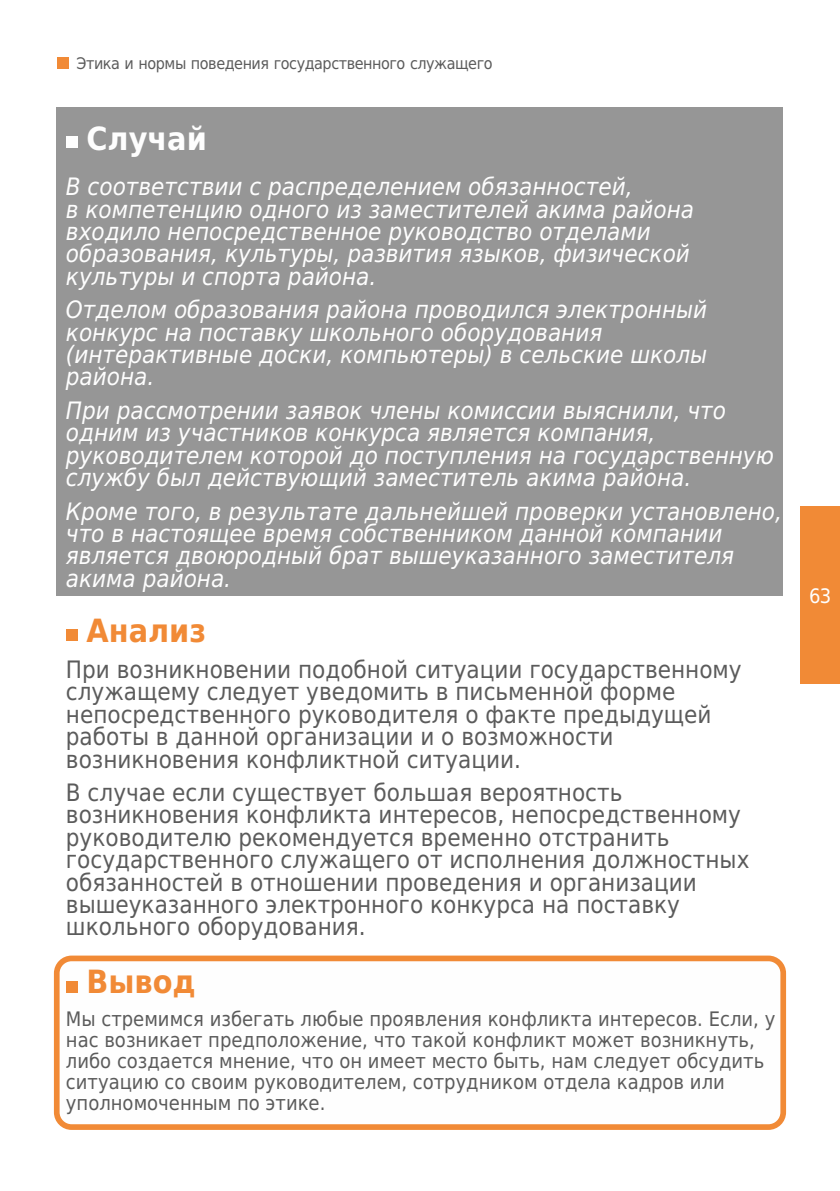
<style>
.page{position:relative;width:840px;height:1191px;background:#fff}
.page>*{position:absolute;margin:0;border:0;box-sizing:border-box;transform-origin:0 0}
.t1{font:700 32px "DejaVu Sans Condensed";color:#f18a36}
.t2{font:700 32px "DejaVu Sans Condensed";color:#fefefe}
.t3{font:italic 24px/22.4px "DejaVu Sans Condensed";color:#fefefe}
.t4{font:24px/22.4px "DejaVu Sans Condensed";color:#5b5b5b}
.t5{font:20px/21px "DejaVu Sans Condensed";color:#5b5b5b}
.t6{font:20px "DejaVu Sans Condensed";color:#fefefe}
.t7{font:16px "DejaVu Sans Condensed";letter-spacing:-.03em;color:#5b5b5b}
</style>
<div class="page">
<div style="left:57px;top:57px;width:12px;height:12px;background:#f18a36"></div>
<div style="left:57px;top:107px;width:725px;height:488px;background:#969696"></div>
<div style="left:66px;top:137px;width:12px;height:11px;background:#fefefe"></div>
<div style="left:66px;top:629px;width:12px;height:12px;background:#f18a36"></div>
<div style="left:54px;top:955px;width:731px;height:174px;background:#fefefe;border:6px solid #f18a36;border-radius:15px"></div>
<div style="left:66px;top:980px;width:12px;height:12px;background:#f18a36"></div>
<div style="left:800px;top:507px;width:39px;height:177px;background:#f18a36"></div>
<p class="t7" style="left:76px;top:56px;width:417px">Этика и нормы поведения государственного служащего</p>
<h1 class="t2" style="left:86px;top:125px;width:122px">Случай</h1>
<p class="t3" style="left:66px;top:178px;width:629px">В соответствии с распределением обязанностей,<br>в компетенцию одного из заместителей акима района входило непосредственное руководство отделами образования, культуры, развития языков, физической культуры и спорта района.</p>
<p class="t3" style="left:66px;top:301px;width:642px">Отделом образования района проводился электронный конкурс на поставку школьного оборудования (интерактивные доски, компьютеры) в сельские школы района.</p>
<p class="t3" style="left:66px;top:401px;width:709px">При рассмотрении заявок члены комиссии выяснили, что одним из участников конкурса является компания, руководителем которой до поступления на государственную службу был действующий заместитель акима района.</p>
<p class="t3" style="left:66px;top:502px;width:717px">Кроме того, в результате дальнейшей проверки установлено, что в настоящее время собственником данной компании является двоюродный брат вышеуказанного заместителя акима района.</p>
<h1 class="t1" style="left:86px;top:618px;width:121px">Анализ</h1>
<p class="t4" style="left:66px;top:660px;width:676px">При возникновении подобной ситуации государственному служащему следует уведомить в письменной форме непосредственного руководителя о факте предыдущей работы в данной организации и о возможности возникновения конфликтной ситуации.</p>
<p class="t4" style="left:66px;top:783px;width:684px">В случае если существует большая вероятность возникновения конфликта интересов, непосредственному руководителю рекомендуется временно отстранить государственного служащего от исполнения должностных обязанностей в отношении проведения и организации вышеуказанного электронного конкурса на поставку школьного оборудования.</p>
<h1 class="t1" style="left:86px;top:969px;width:111px">Вывод</h1>
<p class="t5" style="left:66px;top:1010px;width:710px">Мы стремимся избегать любые проявления конфликта интересов. Если, у нас возникает предположение, что такой конфликт может возникнуть, либо создается мнение, что он имеет место быть, нам следует обсудить ситуацию со своим руководителем, сотрудником отдела кадров или уполномоченным по этике.</p>
<p class="t6" style="left:808px;top:587px;width:24px">63</p>
</div>
